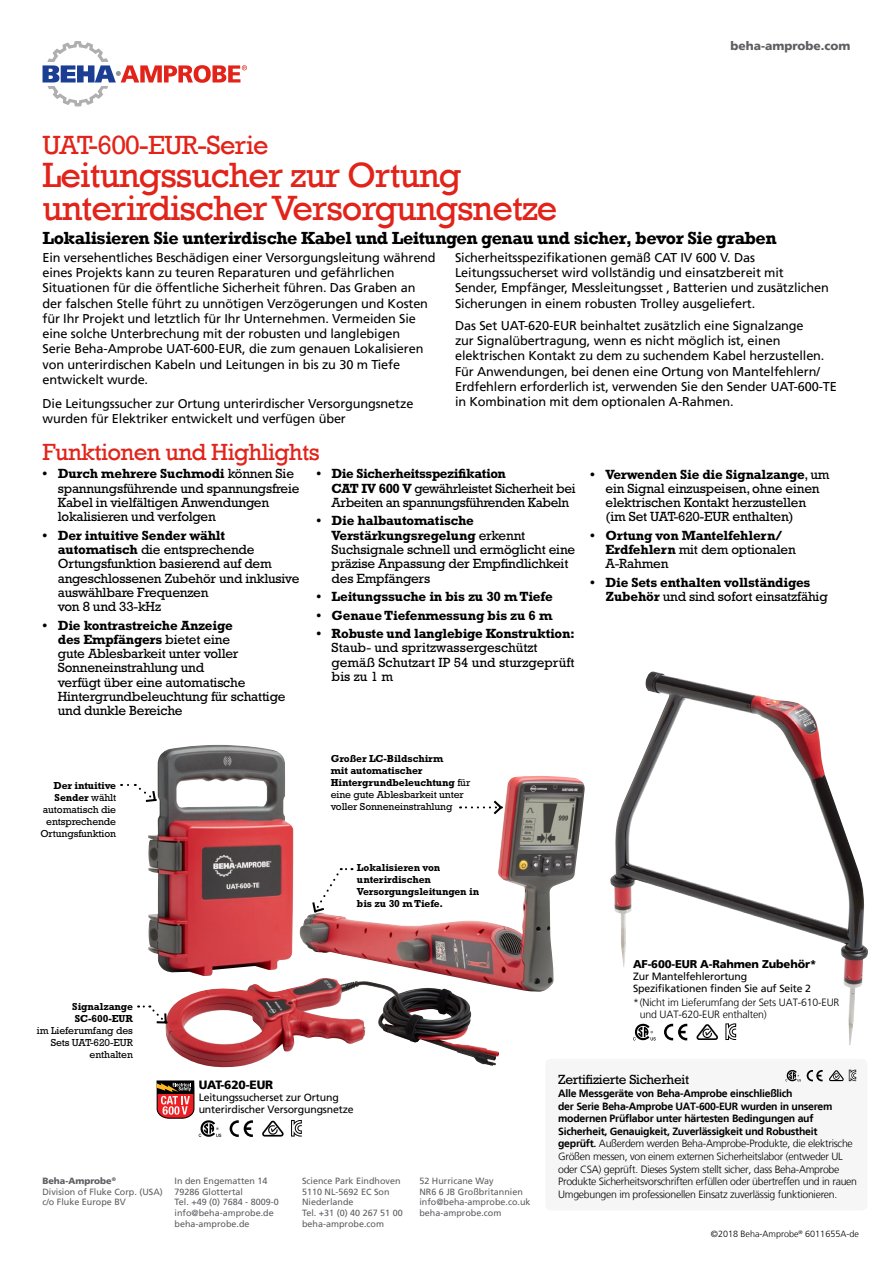
<style>
.page{position:relative;width:893px;height:1263px;background:#fff}
.page>*{position:absolute;margin:0;border:0;box-sizing:border-box;transform-origin:0 0}
.t1{font:36px/33px "Rockwell";letter-spacing:-.025em;color:#e2231a}
.t2{font:27px "Rockwell";letter-spacing:-.025em;color:#e2231a}
.t3{font:24px "Rockwell";letter-spacing:-.025em;color:#e2231a}
.t4{font:700 18px "Rockwell";letter-spacing:-.025em;color:#000}
.t5{font:13.5px/14.2px "Rockwell Std";letter-spacing:-.015em;color:#000}
.t6{font:700 13.5px/14.2px "Rockwell Std";letter-spacing:-.015em;color:#000}
.t7{font:12.75px/15.3px "Frutiger LT";letter-spacing:-.01em;color:#000}
.t8{font:900 12px "Frutiger LT";color:#5e5f62}
.t9{font:900 12px "Frutiger LT";letter-spacing:-.015em;color:#000}
.t10{font:900 11.25px "Frutiger LT";letter-spacing:-.015em;color:#000}
.t11{font:300 10.5px/12.6px "Frutiger LT";letter-spacing:-.025em;color:#000}
.t12{font:10.5px/12px "Frutiger LT";letter-spacing:-.015em;color:#000}
.t13{font:700 10.35px/12px "Rockwell Std";letter-spacing:-.01em;color:#000}
.t14{font:10.35px/12px "Rockwell Std";letter-spacing:-.01em;color:#000;text-align:right}
.t15{font:9px/10.8px "Frutiger LT";color:#5e5f62}
.t16{font:300 9px "Frutiger LT";color:#000}
.s1{font-weight:700}
.s2{font-weight:400}
.s3{font-weight:900}
</style>
<div class="page">
<svg style="left:43px;top:41px;width:204px;height:66px"></svg>
<img style="left:166px;top:984px;width:333px;height:84px">
<img style="left:299px;top:776px;width:286px;height:216px">
<img style="left:148px;top:745px;width:146px;height:231px">
<img style="left:610px;top:671px;width:258px;height:374px">
<svg style="left:128px;top:784px;width:29px;height:19px"></svg>
<svg style="left:138px;top:1005px;width:30px;height:19px"></svg>
<svg style="left:460px;top:798px;width:44px;height:18px"></svg>
<svg style="left:311px;top:868px;width:41px;height:46px"></svg>
<div style="left:545px;top:1059px;width:322px;height:151px;background:#f6f6f6;border-radius:6px"></div>
<svg style="left:807px;top:1070px;width:16px;height:11px"></svg>
<svg style="left:785px;top:1070px;width:16px;height:11px"></svg>
<svg style="left:829px;top:1070px;width:27px;height:11px"></svg>
<svg style="left:230px;top:1120px;width:23px;height:17px"></svg>
<svg style="left:262px;top:1120px;width:22px;height:16px"></svg>
<svg style="left:291px;top:1120px;width:11px;height:16px"></svg>
<svg style="left:664px;top:1024px;width:23px;height:16px"></svg>
<svg style="left:696px;top:1024px;width:22px;height:16px"></svg>
<svg style="left:633px;top:1024px;width:23px;height:16px"></svg>
<svg style="left:725px;top:1023px;width:11px;height:17px"></svg>
<svg style="left:157px;top:1080px;width:64px;height:57px"></svg>
<p class="t8" style="left:730px;top:38px;width:122px">beha-amprobe.com</p>
<h2 class="t2" style="left:43px;top:129px;width:228px">UAT-600-EUR-Serie</h2>
<h1 class="t1" style="left:43px;top:159px;width:517px">Leitungssucher zur Ortung unterirdischer Versorgungsnetze</h1>
<h3 class="t4" style="left:43px;top:227px;width:736px">Lokalisieren Sie unterirdische Kabel und Leitungen genau und sicher, bevor Sie graben</h3>
<p class="t7" style="left:43px;top:250px;width:395px">Ein versehentliches Beschädigen einer Versorgungsleitung während eines Projekts kann zu teuren Reparaturen und gefährlichen Situationen für die öffentliche Sicherheit führen. Das Graben an der falschen Stelle führt zu unnötigen Verzögerungen und Kosten für Ihr Projekt und letztlich für Ihr Unternehmen. Vermeiden Sie eine solche Unterbrechung mit der robusten und langlebigen<br>Serie Beha-Amprobe UAT-600-EUR, die zum genauen Lokalisieren von unterirdischen Kabeln und Leitungen in bis zu 30 m Tiefe entwickelt wurde.</p>
<p class="t7" style="left:43px;top:396px;width:372px">Die Leitungssucher zur Ortung unterirdischer Versorgungsnetze wurden für Elektriker entwickelt und verfügen über</p>
<p class="t7" style="left:455px;top:250px;width:375px">Sicherheitsspezifikationen gemäß CAT IV 600 V. Das Leitungssucherset wird vollständig und einsatzbereit mit Sender, Empfänger, Messleitungsset , Batterien und zusätzlichen Sicherungen in einem robusten Trolley ausgeliefert.</p>
<p class="t7" style="left:455px;top:318px;width:383px">Das Set UAT-620-EUR beinhaltet zusätzlich eine Signalzange<br>zur Signalübertragung, wenn es nicht möglich ist, einen elektrischen Kontakt zu dem zu suchendem Kabel herzustellen.<br>Für Anwendungen, bei denen eine Ortung von Mantelfehlern/ Erdfehlern erforderlich ist, verwenden Sie den Sender UAT-600-TE in Kombination mit dem optionalen A-Rahmen.</p>
<h3 class="t3" style="left:43px;top:438px;width:279px">Funktionen und Highlights</h3>
<p class="t5" style="left:58px;top:467px;width:243px;text-indent:-15px"><span class="s1">• Durch mehrere Suchmodi</span> können Sie spannungsführende und spannungsfreie Kabel in vielfältigen Anwendungen lokalisieren und verfolgen</p>
<p class="t5" style="left:58px;top:528px;width:243px;text-indent:-15px"><span class="s1">• Der intuitive Sender wählt automatisch</span> die entsprechende<br>Ortungsfunktion basierend auf dem angeschlossenen Zubehör und inklusive auswählbare Frequenzen<br>von 8 und 33-kHz</p>
<p class="t5" style="left:58px;top:618px;width:229px;text-indent:-15px"><span class="s1">• Die kontrastreiche Anzeige<br>des Empfängers</span> bietet eine<br>gute Ablesbarkeit unter voller<br>Sonneneinstrahlung und<br>verfügt über eine automatische<br>Hintergrundbeleuchtung für schattige und dunkle Bereiche</p>
<p class="t5" style="left:332px;top:467px;width:245px;text-indent:-15px"><span class="s1">• Die Sicherheitsspezifikation<br>CAT IV 600 V</span> gewährleistet Sicherheit bei<br>Arbeiten an spannungsführenden Kabeln</p>
<p class="t5" style="left:332px;top:514px;width:245px;text-indent:-15px"><span class="s1">• Die halbautomatische<br>Verstärkungsregelung</span> erkennt<br>Suchsignale schnell und ermöglicht eine präzise Anpassung der Empfindlichkeit des Empfängers</p>
<p class="t6" style="left:316px;top:589px;width:238px">• Leitungssuche in bis zu 30 m Tiefe</p>
<p class="t6" style="left:316px;top:608px;width:237px">• Genaue Tiefenmessung bis zu 6 m</p>
<p class="t6" style="left:316px;top:626px;width:260px">• Robuste und langlebige Konstruktion:</p>
<p class="t5" style="left:332px;top:640px;width:244px">Staub- und spritzwassergeschützt gemäß Schutzart IP 54 und sturzgeprüft bis zu 1 m</p>
<p class="t5" style="left:605px;top:467px;width:225px;text-indent:-15px"><span class="s1">• Verwenden Sie die Signalzange</span>, um ein Signal einzuspeisen, ohne einen elektrischen Kontakt herzustellen (im Set UAT-620-EUR enthalten)</p>
<p class="t6" style="left:605px;top:528px;width:192px;text-indent:-15px">• Ortung von Mantelfehlern/<br>Erdfehlern <span class="s2">mit dem optionalen<br>A-Rahmen</span></p>
<p class="t6" style="left:605px;top:575px;width:224px;text-indent:-15px">• Die Sets enthalten vollständiges<br>Zubehör <span class="s2">und sind sofort einsatzfähig</span></p>
<p class="t14" style="left:40px;top:779px;width:77px"><span class="s1">Der intuitive<br>Sender</span> wählt automatisch die entsprechende<br>Ortungsfunktion</p>
<p class="t13" style="left:331px;top:752px;width:141px">Großer LC-Bildschirm<br>mit automatischer<br>Hintergrundbeleuchtung <span class="s2">für eine gute Ablesbarkeit unter voller Sonneneinstrahlung</span></p>
<p class="t13" style="left:357px;top:862px;width:124px">Lokalisieren von unterirdischen<br>Versorgungsleitungen in bis zu 30 m Tiefe.</p>
<p class="t13" style="left:72px;top:1000px;width:62px">Signalzange<br>SC-600-EUR</p>
<p class="t14" style="left:37px;top:1024px;width:98px">im Lieferumfang des<br>Sets UAT-620-EUR enthalten</p>
<p class="t10" style="left:633px;top:958px;width:185px">AF-600-EUR A-Rahmen Zubehör*</p>
<p class="t12" style="left:633px;top:971px;width:180px">Zur Mantelfehlerortung<br>Spezifikationen finden Sie auf Seite 2</p>
<p class="t11" style="left:640px;top:996px;width:201px;line-height:12px;text-indent:-7px">*(Nicht im Lieferumfang der Sets UAT-610-EUR und UAT-620-EUR enthalten)</p>
<p class="t9" style="left:199px;top:1078px;width:76px">UAT-620-EUR</p>
<p class="t12" style="left:199px;top:1092px;width:157px">Leitungssucherset zur Ortung unterirdischer Versorgungsnetze</p>
<p class="t15" style="left:42px;top:1175px;width:122px"><span class="s3">Beha-Amprobe</span><sup>®<br></sup>Division of Fluke Corp. (USA) c/o Fluke Europe BV</p>
<p class="t15" style="left:174px;top:1175px;width:106px">In den Engematten 14<br>79286 Glottertal<br>Tel. +49 (0) 7684 - 8009-0 info@beha-amprobe.de beha-amprobe.de</p>
<p class="t15" style="left:419px;top:1175px;width:113px">52 Hurricane Way<br>NR6 6 JB Großbritannien info@beha-amprobe.co.uk beha-amprobe.com</p>
<p class="t15" style="left:302px;top:1175px;width:102px">Science Park Eindhoven<br>5110 NL-5692 EC Son<br>Niederlande<br>Tel. +31 (0) 40 267 51 00 beha-amprobe.com</p>
<p class="t5" style="left:558px;top:1072px;width:132px">Zertifizierte Sicherheit</p>
<p class="t11" style="left:558px;top:1087px;width:300px"><span class="s1">Alle Messgeräte von Beha-Amprobe einschließlich<br>der Serie Beha-Amprobe UAT-600-EUR wurden in unserem modernen Prüflabor unter härtesten Bedingungen auf Sicherheit, Genauigkeit, Zuverlässigkeit und Robustheit geprüft.</span> Außerdem werden Beha-Amprobe-Produkte, die elektrische Größen messen, von einem externen Sicherheitslabor (entweder UL oder CSA) geprüft. Dieses System stellt sicher, dass Beha-Amprobe Produkte Sicherheitsvorschriften erfüllen oder übertreffen und in rauen Umgebungen im professionellen Einsatz zuverlässig funktionieren.</p>
<p class="t16" style="left:711px;top:1229px;width:149px">©2018 Beha-Amprobe<sup>®</sup> 6011655A-de</p>
</div>
